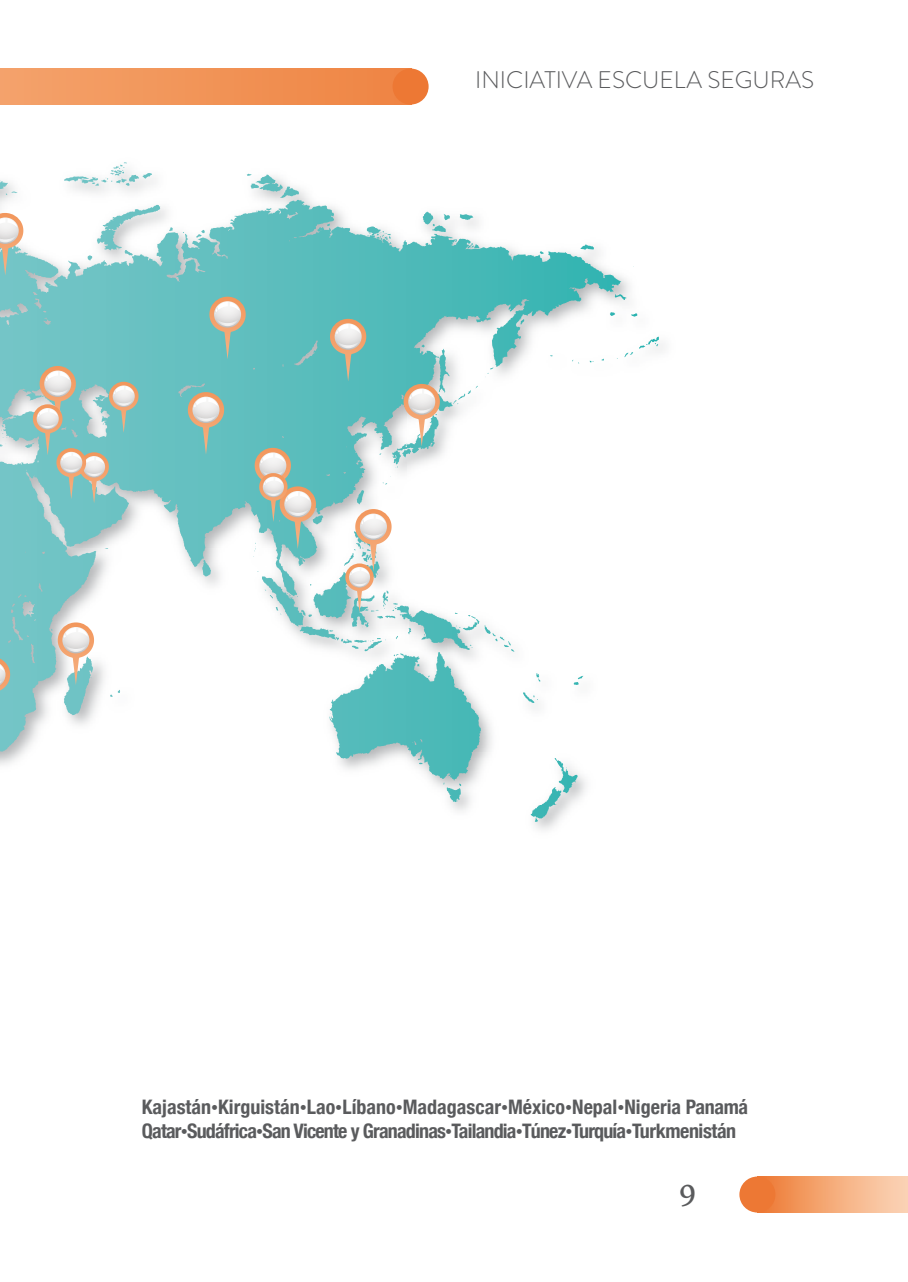
<style>
.page{position:relative;width:908px;height:1282px;background:#fff}
.page>*{position:absolute;margin:0;border:0;box-sizing:border-box;transform-origin:0 0}
.t1{font:36px "Gentium Book Basic";color:#5a5b5d}
.t2{font:300 24px "Brandon Grotesque";color:#5a5b5d}
.t3{font:700 condensed 20px/24px "Helvetica Neue";letter-spacing:-.02em;color:#5a5b5d}
.s1{font-family:"Garamond";font-weight:400;font-stretch:normal}
</style>
<div class="page">
<div style="left:0;top:68px;width:411px;height:36px;background:linear-gradient(to right,#f4a36c,#ef8442)"></div>
<div style="left:392px;top:69px;width:36px;height:36px;background:#ed7834;border-radius:50%"></div>
<div style="left:757px;top:1176px;width:150px;height:36px;background:linear-gradient(to right,#ee7b33,#fcd7ba)"></div>
<div style="left:739px;top:1176px;width:36px;height:36px;background:#ed7834;border-radius:50%"></div>
<img style="left:0;top:174px;width:664px;height:656px">
<svg style="left:110px;top:162px;width:156px;height:22px"></svg>
<svg style="left:0;top:658px;width:10px;height:32px"></svg>
<svg style="left:209px;top:301px;width:32px;height:57px;background:#aac5ba"></svg>
<svg style="left:0;top:214px;width:23px;height:61px"></svg>
<svg style="left:188px;top:396px;width:31px;height:57px;background:#adc6ba"></svg>
<svg style="left:330px;top:323px;width:31px;height:58px;background:#a4c3b8"></svg>
<svg style="left:403px;top:388px;width:32px;height:57px"></svg>
<svg style="left:254px;top:452px;width:57px;height:94px;background:#a9c6bb"></svg>
<svg style="left:345px;top:513px;width:42px;height:99px"></svg>
<svg style="left:58px;top:627px;width:31px;height:55px"></svg>
<svg style="left:33px;top:370px;width:102px;height:133px;background:#9fc6c0"></svg>
<p class="t2" style="left:475px;top:64px;width:340px">INICIATIVA ESCUELA SEGURAS</p>
<p class="t3" style="left:142px;top:1093px;width:607px">Kajastán<span class="s1">•</span>Kirguistán<span class="s1">•</span>Lao<span class="s1">•</span>Líbano<span class="s1">•</span>Madagascar<span class="s1">•</span>México<span class="s1">•</span>Nepal<span class="s1">•</span>Nigeria Panamá<br>Qatar<span class="s1">•</span>Sudáfrica<span class="s1">•</span>San Vicente y Granadinas<span class="s1">•</span>Tailandia<span class="s1">•</span>Túnez<span class="s1">•</span>Turquía<span class="s1">•</span>Turkmenistán</p>
<h1 class="t1" style="left:678px;top:1167px;width:19px">9</h1>
</div>
